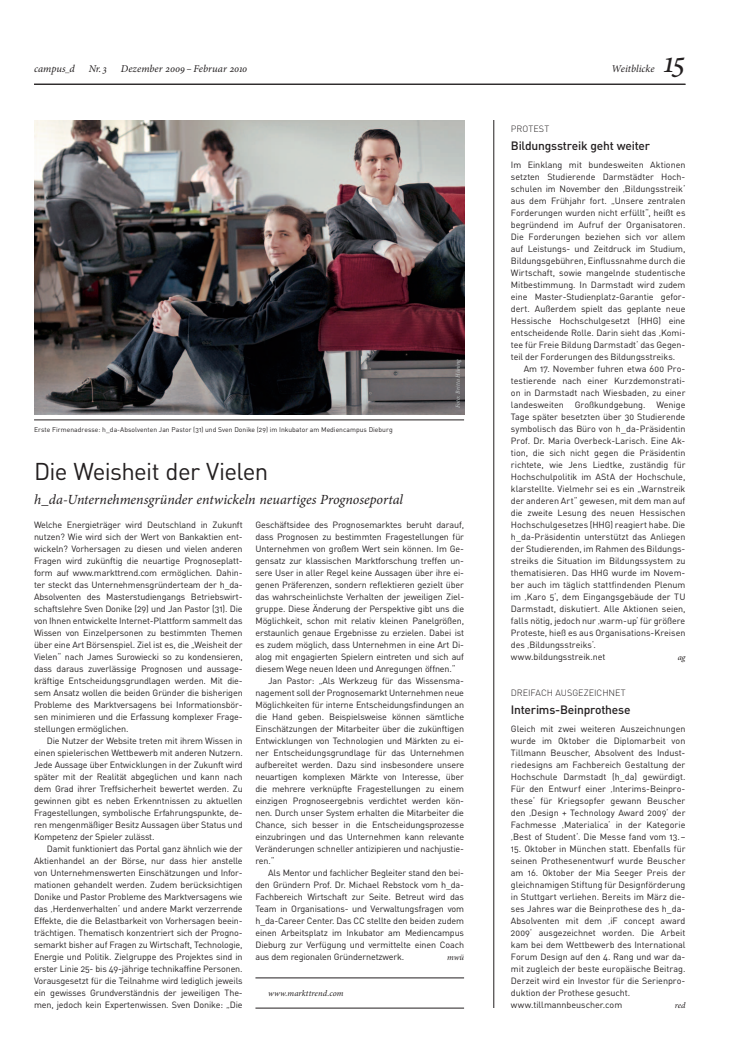
<style>
.page{position:relative;width:738px;height:1063px;background:#fff}
.page>*{position:absolute;margin:0;border:0;box-sizing:border-box;transform-origin:0 0}
.t1{font:italic 32px "Minion Pro";color:#231f20}
.t2{font:24px "DINOT";letter-spacing:-.03em;color:#231f20}
.t3{font:italic 14px "Minion Pro";color:#231f20}
.t4{font:500 12px "DINOT";letter-spacing:-.02em;color:#231f20}
.t5{font:italic 10.4px "Minion Pro";color:#231f20}
.t6{font:9px/12px "DINOT";letter-spacing:-.015em;color:#231f20;text-align:justify}
.t7{font:300 9px "DINOT";color:#231f20}
.t8{font:italic 8.5px "Minion Pro";letter-spacing:.015em;color:#231f20}
.t9{font:6.8px "DINOT";letter-spacing:.005em;color:#231f20}
.t10{font:italic 6px "Minion Pro";letter-spacing:.015em;color:#c6cece}
</style>
<div class="page">
<hr style="left:34px;top:84px;width:651px;height:1px;background:#231f20">
<img style="left:34px;top:120px;width:429px;height:294px">
<hr style="left:34px;top:420px;width:429px;height:1px;background:#231f20">
<hr style="left:493px;top:120px;width:1px;height:888px;background:#231f20">
<hr style="left:255px;top:978px;width:208px;height:1px;background:#231f20">
<hr style="left:255px;top:1008px;width:208px;height:1px;background:#231f20">
<p class="t5" style="left:34px;top:62px;width:42px">campus d</p>
<p class="t5" style="left:89px;top:62px;width:20px">Nr. 3</p>
<p class="t5" style="left:121px;top:62px;width:128px">Dezember 2009 – Februar 2010</p>
<p class="t5" style="left:611px;top:62px;width:45px">Weitblicke</p>
<h1 class="t1" style="left:663px;top:40px;width:23px">15</h1>
<p class="t9" style="left:34px;top:425px;width:360px">Erste Firmenadresse: h_da-Absolventen Jan Pastor (31) und Sven Donike (29) im Inkubator am Mediencampus Dieburg</p>
<h2 class="t2" style="left:34px;top:455px;width:235px">Die Weisheit der Vielen</h2>
<h3 class="t3" style="left:34px;top:490px;width:370px">h_da-Unternehmensgründer entwickeln neuartiges Prognoseportal</h3>
<p class="t10" style="left:453px;top:408px;width:51px;rotate:-90deg">Foto: Britta Hüning</p>
<p class="t6" style="left:34px;top:518px;width:210px">Welche Energieträger wird Deutschland in Zukunft nutzen? Wie wird sich der Wert von Bankaktien ent&shy;wickeln? Vorhersagen zu diesen und vielen anderen Fragen wird zukünftig die neuartige Prognoseplatt&shy;form auf www.markttrend.com ermöglichen. Dahin&shy;ter steckt das Unternehmensgründerteam der h_da-Absolventen des Masterstudiengangs Betriebswirt&shy;schaftslehre Sven Donike (29) und Jan Pastor (31). Die von Ihnen entwickelte Internet-Plattform sammelt das Wissen von Einzelpersonen zu bestimmten Themen über eine Art Börsenspiel. Ziel ist es, die „Weisheit der Vielen“ nach James Surowiecki so zu kondensieren, dass daraus zuverlässige Prognosen und aussage&shy;kräftige Entscheidungsgrundlagen werden. Mit die&shy;sem Ansatz wollen die beiden Gründer die bisherigen Probleme des Marktversagens bei Informationsbör&shy;sen minimieren und die Erfassung komplexer Frage&shy;stellungen ermöglichen.</p>
<p class="t6" style="left:34px;top:734px;width:210px;text-indent:13px">Die Nutzer der Website treten mit ihrem Wissen in einen spielerischen Wettbewerb mit anderen Nutzern.<br>Jede Aussage über Entwicklungen in der Zukunft wird später mit der Realität abgeglichen und kann nach dem Grad ihrer Treffsicherheit bewertet werden. Zu gewinnen gibt es neben Erkenntnissen zu aktuellen Fragestellungen, symbolische Erfahrungspunkte, de&shy;ren mengenmäßiger Besitz Aussagen über Status und Kompetenz der Spieler zulässt.</p>
<p class="t6" style="left:34px;top:842px;width:210px;text-indent:13px">Damit funktioniert das Portal ganz ähnlich wie der Aktienhandel an der Börse, nur dass hier anstelle von Unternehmenswerten Einschätzungen und Infor&shy;mationen gehandelt werden. Zudem berücksichtigen Donike und Pastor Probleme des Marktversagens wie das ‚Herdenverhalten‘ und andere Markt verzerrende Effekte, die die Belastbarkeit von Vorhersagen beein&shy;trächtigen. Thematisch konzentriert sich der Progno&shy;semarkt bisher auf Fragen zu Wirtschaft, Technologie, Energie und Politik. Zielgruppe des Projektes sind in erster Linie 25- bis 49-jährige technikaffine Personen.<br>Vorausgesetzt für die Teilnahme wird lediglich jeweils ein gewisses Grundverständnis der jeweiligen The&shy;men, jedoch kein Expertenwissen. Sven Donike: „Die</p>
<p class="t6" style="left:255px;top:518px;width:210px">Geschäftsidee des Prognosemarktes beruht darauf,</p>
<p class="t6" style="left:255px;top:530px;width:210px">dass Prognosen zu bestimmten Fragestellungen für</p>
<p class="t6" style="left:255px;top:542px;width:210px">Unternehmen von großem Wert sein können. Im Ge-</p>
<p class="t6" style="left:255px;top:554px;width:210px">gensatz zur klassischen Marktforschung treffen un-</p>
<p class="t6" style="left:255px;top:566px;width:210px">sere User in aller Regel keine Aussagen über ihre ei-</p>
<p class="t6" style="left:255px;top:578px;width:210px">genen Präferenzen, sondern reflektieren gezielt über</p>
<p class="t6" style="left:255px;top:590px;width:210px">das wahrscheinlichste Verhalten der jeweiligen Ziel-</p>
<p class="t6" style="left:255px;top:602px;width:210px">gruppe. Diese Änderung der Perspektive gibt uns die</p>
<p class="t6" style="left:255px;top:614px;width:210px">Möglichkeit, schon mit relativ kleinen Panelgrößen,</p>
<p class="t6" style="left:255px;top:626px;width:210px">erstaunlich genaue Ergebnisse zu erzielen. Dabei ist</p>
<p class="t6" style="left:255px;top:638px;width:210px">es zudem möglich, dass Unternehmen in eine Art Di-</p>
<p class="t6" style="left:255px;top:650px;width:210px">alog mit engagierten Spielern eintreten und sich auf</p>
<p class="t6" style="left:255px;top:662px;width:202px">diesem Wege neuen Ideen und Anregungen öffnen.“</p>
<p class="t6" style="left:268px;top:674px;width:197px">Jan Pastor: „Als Werkzeug für das Wissensma-</p>
<p class="t6" style="left:255px;top:686px;width:210px">nagement soll der Prognosemarkt Unternehmen neue</p>
<p class="t6" style="left:255px;top:698px;width:210px">Möglichkeiten für interne Entscheidungsfindungen an</p>
<p class="t6" style="left:255px;top:710px;width:210px">die Hand geben. Beispielsweise können sämtliche</p>
<p class="t6" style="left:255px;top:722px;width:210px">Einschätzungen der Mitarbeiter über die zukünftigen</p>
<p class="t6" style="left:255px;top:734px;width:210px">Entwicklungen von Technologien und Märkten zu ei-</p>
<p class="t6" style="left:255px;top:746px;width:210px">ner Entscheidungsgrundlage für das Unternehmen</p>
<p class="t6" style="left:255px;top:758px;width:210px">aufbereitet werden. Dazu sind insbesondere unsere</p>
<p class="t6" style="left:255px;top:770px;width:210px">neuartigen komplexen Märkte von Interesse, über</p>
<p class="t6" style="left:255px;top:782px;width:210px">die mehrere verknüpfte Fragestellungen zu einem</p>
<p class="t6" style="left:255px;top:794px;width:210px">einzigen Prognoseergebnis verdichtet werden kön-</p>
<p class="t6" style="left:255px;top:806px;width:210px">nen. Durch unser System erhalten die Mitarbeiter die</p>
<p class="t6" style="left:255px;top:818px;width:210px">Chance, sich besser in die Entscheidungsprozesse</p>
<p class="t6" style="left:255px;top:830px;width:210px">einzubringen und das Unternehmen kann relevante</p>
<p class="t6" style="left:255px;top:842px;width:210px">Veränderungen schneller antizipieren und nachjustie-</p>
<p class="t6" style="left:255px;top:854px;width:21px">ren.“</p>
<p class="t6" style="left:268px;top:866px;width:197px">Als Mentor und fachlicher Begleiter stand den bei-</p>
<p class="t6" style="left:255px;top:878px;width:210px">den Gründern Prof. Dr. Michael Rebstock vom h_da-</p>
<p class="t6" style="left:255px;top:890px;width:210px">Fachbereich Wirtschaft zur Seite. Betreut wird das</p>
<p class="t6" style="left:255px;top:902px;width:210px">Team in Organisations- und Verwaltungsfragen vom</p>
<p class="t6" style="left:255px;top:914px;width:210px">h_da-Career Center. Das CC stellte den beiden zudem</p>
<p class="t6" style="left:255px;top:926px;width:210px">einen Arbeitsplatz im Inkubator am Mediencampus</p>
<p class="t6" style="left:255px;top:938px;width:210px">Dieburg zur Verfügung und vermittelte einen Coach</p>
<p class="t6" style="left:255px;top:950px;width:150px">aus dem regionalen Gründernetzwerk.</p>
<p class="t8" style="left:447px;top:951px;width:18px">mwü</p>
<p class="t8" style="left:268px;top:987px;width:77px">www.markttrend.com</p>
<p class="t7" style="left:510px;top:123px;width:40px">PROTEST</p>
<h3 class="t4" style="left:510px;top:138px;width:140px">Bildungsstreik geht weiter</h3>
<p class="t6" style="left:510px;top:158px;width:176px">Im Einklang mit bundesweiten Aktionen setzten Studierende Darmstädter Hoch&shy;schulen im November den ‚Bildungsstreik‘ aus dem Frühjahr fort. „Unsere zentralen Forderungen wurden nicht erfüllt“, heißt es begründend im Aufruf der Organisatoren.<br>Die Forderungen beziehen sich vor allem auf Leistungs- und Zeitdruck im Studium, Bildungsgebühren, Einflussnahme durch die Wirtschaft, sowie mangelnde studentische Mitbestimmung. In Darmstadt wird zudem eine Master-Studienplatz-Garantie gefor&shy;dert. Außerdem spielt das geplante neue Hessische Hochschulgesetzt (HHG) eine entscheidende Rolle. Darin sieht das ‚Komi&shy;tee für Freie Bildung Darmstadt‘ das Gegen&shy;teil der Forderungen des Bildungsstreiks.</p>
<p class="t6" style="left:510px;top:362px;width:176px;text-align:left;text-indent:13px">Am 17. November fuhren etwa 600 Pro&shy;testierende nach einer Kurzdemonstrati&shy;on in Darmstadt nach Wiesbaden, zu einer landesweiten Großkundgebung. Wenige Tage später besetzten über 30 Studierende symbolisch das Büro von h_da-Präsidentin Prof. Dr. Maria Overbeck-Larisch. Eine Ak&shy;tion, die sich nicht gegen die Präsidentin richtete, wie Jens Liedtke, zuständig für Hochschulpolitik im AStA der Hochschule, klarstellte. Vielmehr sei es ein „Warnstreik der anderen Art“ gewesen, mit dem man auf die zweite Lesung des neuen Hessischen Hochschulgesetzes (HHG) reagiert habe. Die h_da-Präsidentin unterstützt das Anliegen der Studierenden, im Rahmen des Bildungs&shy;streiks die Situation im Bildungssystem zu thematisieren. Das HHG wurde im Novem&shy;ber auch im täglich stattfindenden Plenum im ‚Karo 5‘, dem Eingangsgebäude der TU Darmstadt, diskutiert. Alle Aktionen seien, falls nötig, jedoch nur ‚warm-up‘ für größere Proteste, hieß es aus Organisations-Kreisen des ‚Bildungsstreiks‘. www.bildungsstreik.net</p>
<p class="t8" style="left:677px;top:651px;width:9px">ag</p>
<p class="t7" style="left:510px;top:687px;width:116px">DREIFACH AUSGEZEICHNET</p>
<h3 class="t4" style="left:510px;top:702px;width:121px">Interims-Beinprothese</h3>
<p class="t6" style="left:510px;top:722px;width:176px">Gleich mit zwei weiteren Auszeichnungen wurde im Oktober die Diplomarbeit von Tillmann Beuscher, Absolvent des Indust&shy;riedesigns am Fachbereich Gestaltung der Hochschule Darmstadt (h_da) gewürdigt.<br>Für den Entwurf einer ‚Interims-Beinpro&shy;these‘ für Kriegsopfer gewann Beuscher den ‚Design + Technology Award 2009‘ der Fachmesse ‚Materialica‘ in der Kategorie ‚Best of Student‘. Die Messe fand vom 13.–</p>
<p class="t6" style="left:510px;top:842px;width:176px;text-align:left">15. Oktober in München statt. Ebenfalls für seinen Prothesenentwurf wurde Beuscher am 16. Oktober der Mia Seeger Preis der gleichnamigen Stiftung für Designförderung in Stuttgart verliehen. Bereits im März die&shy;ses Jahres war die Beinprothese des h_da-Absolventen mit dem ‚iF concept award 2009‘ ausgezeichnet worden. Die Arbeit kam bei dem Wettbewerb des International Forum Design auf den 4. Rang und war da&shy;mit zugleich der beste europäische Beitrag.<br>Derzeit wird ein Investor für die Serienpro&shy;duktion der Prothese gesucht. www.tillmannbeuscher.com</p>
<p class="t8" style="left:674px;top:999px;width:12px">red</p>
</div>
